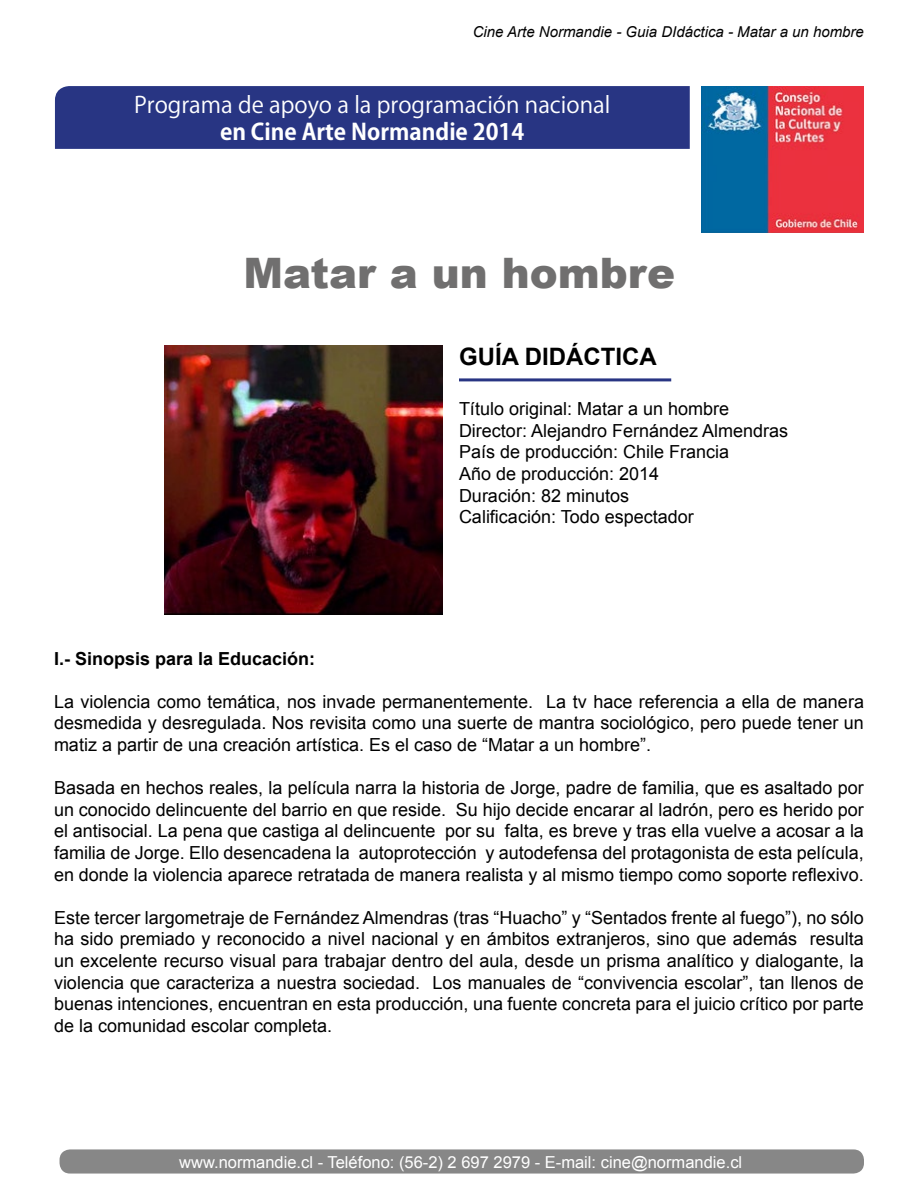
<style>
.page{position:relative;width:918px;height:1188px;background:#fff}
.page>*{position:absolute;margin:0;border:0;box-sizing:border-box;transform-origin:0 0}
.t1{font:900 42px "Arial";color:#706f6f}
.t2{font:700 24px "Arial";color:#000}
.t3{font:22.5px "Koz Go Pr 6 N";color:#fff}
.t4{font:700 22.5px "Koz Go Pr 6 N";color:#fff}
.t5{font:18px/21.6px "Arial";color:#000;text-align:justify}
.t6{font:700 18px "Arial";color:#000}
.t7{font:16.5px "Arial";color:#fff}
.t8{font:italic 15px "Arial";color:#000}
</style>
<div class="page">
<img style="left:701px;top:86px;width:163px;height:147px">
<div style="left:55px;top:86px;width:635px;height:63px;background:#283583"></div>
<hr style="left:459px;top:378px;width:212px;height:3px;background:#283583">
<div style="left:60px;top:1149px;width:804px;height:25px;background:#878787;border-radius:10px"></div>
<img style="left:165px;top:345px;width:278px;height:269px">
<p class="t8" style="left:473px;top:22px;width:393px">Cine Arte Normandie - Guia DIdáctica - Matar a un hombre</p>
<p class="t3" style="left:134px;top:92px;width:478px">Programa de apoyo a la programación nacional</p>
<p class="t4" style="left:220px;top:119px;width:306px">en Cine Arte Normandie 2014</p>
<h1 class="t1" style="left:244px;top:242px;width:433px">Matar a un hombre</h1>
<h2 class="t2" style="left:459px;top:340px;width:199px">GUÍA DIDÁCTICA</h2>
<p class="t5" style="left:459px;top:398px;width:331px;text-align:left">Título original: Matar a un hombre<br>Director: Alejandro Fernández Almendras<br>País de producción: Chile Francia<br>Año de producción: 2014<br>Duración: 82 minutos<br>Calificación: Todo espectador</p>
<p class="t6" style="left:54px;top:646px;width:263px">I.- Sinopsis para la Educación:</p>
<p class="t5" style="left:54px;top:691px;width:812px">La violencia como temática, nos invade permanentemente. La tv hace referencia a ella de manera desmedida y desregulada. Nos revisita como una suerte de mantra sociológico, pero puede tener un matiz a partir de una creación artística. Es el caso de “Matar a un hombre”.</p>
<p class="t5" style="left:54px;top:777px;width:812px">Basada en hechos reales, la película narra la historia de Jorge, padre de familia, que es asaltado por un conocido delincuente del barrio en que reside. Su hijo decide encarar al ladrón, pero es herido por el antisocial. La pena que castiga al delincuente por su falta, es breve y tras ella vuelve a acosar a la familia de Jorge. Ello desencadena la autoprotección y autodefensa del protagonista de esta película, en donde la violencia aparece retratada de manera realista y al mismo tiempo como soporte reflexivo.</p>
<p class="t5" style="left:54px;top:907px;width:811px">Este tercer largometraje de Fernández Almendras (tras “Huacho” y “Sentados frente al fuego”), no sólo ha sido premiado y reconocido a nivel nacional y en ámbitos extranjeros, sino que además resulta un excelente recurso visual para trabajar dentro del aula, desde un prisma analítico y dialogante, la violencia que caracteriza a nuestra sociedad. Los manuales de “convivencia escolar”, tan llenos de buenas intenciones, encuentran en esta producción, una fuente concreta para el juicio crítico por parte de la comunidad escolar completa.</p>
<p class="t7" style="left:179px;top:1151px;width:564px">www.normandie.cl - Teléfono: (56-2) 2 697 2979 - E-mail: cine@normandie.cl</p>
</div>
